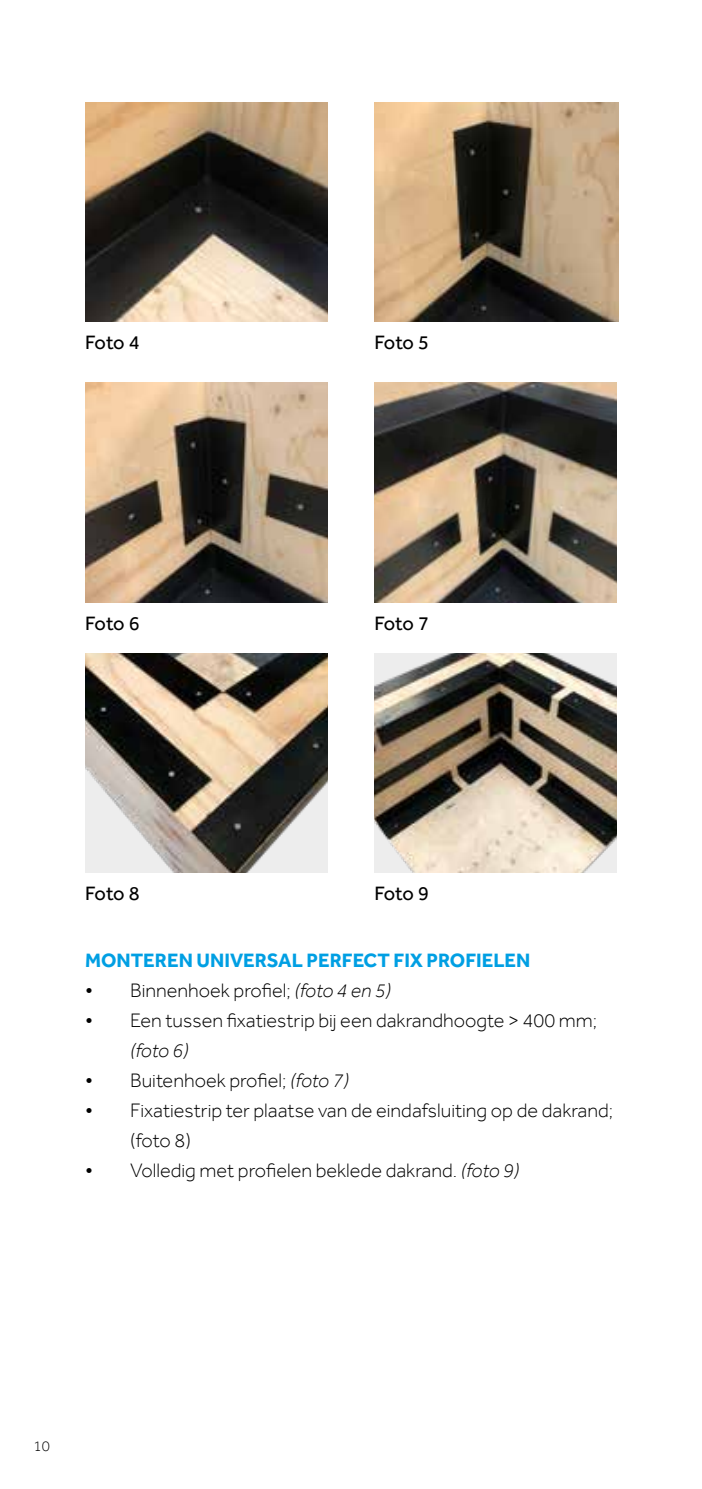
<style>
.page{position:relative;width:702px;height:1489px;background:#fff}
.page>*{position:absolute;margin:0;border:0;box-sizing:border-box;transform-origin:0 0}
.t1{font:300 20px/30px "Effra";color:#000}
.t2{font:700 20px "Effra";color:#009fe3}
.t3{font:20px "Effra";letter-spacing:-.02em;color:#000}
.t4{font:300 15px "Effra";color:#000}
.s1{font-weight:400}
.s2{font-style:italic}
</style>
<div class="page">
<img style="left:85px;top:102px;width:242px;height:220px">
<img style="left:85px;top:383px;width:242px;height:219px">
<img style="left:374px;top:102px;width:244px;height:220px">
<img style="left:374px;top:383px;width:243px;height:219px">
<img style="left:85px;top:653px;width:242px;height:219px">
<img style="left:374px;top:653px;width:243px;height:219px">
<p class="t3" style="left:85px;top:331px;width:56px">Foto 4</p>
<p class="t3" style="left:374px;top:331px;width:56px">Foto 5</p>
<p class="t3" style="left:85px;top:612px;width:56px">Foto 6</p>
<p class="t3" style="left:374px;top:612px;width:56px">Foto 7</p>
<p class="t3" style="left:85px;top:882px;width:56px">Foto 8</p>
<p class="t3" style="left:374px;top:882px;width:56px">Foto 9</p>
<p class="t2" style="left:85px;top:948px;width:447px">MONTEREN UNIVERSAL PERFECT FIX PROFIELEN</p>
<p class="t1" style="left:85px;top:975px;width:307px"><span class="s1">•</span> Binnenhoek profiel; <span class="s2">(foto 4 en 5)</span></p>
<p class="t1" style="left:130px;top:1005px;width:468px;text-indent:-45px"><span class="s1">•</span> Een tussen fixatiestrip bij een dakrandhoogte &gt; 400 mm; <span class="s2">(foto 6)</span></p>
<p class="t1" style="left:85px;top:1065px;width:265px"><span class="s1">•</span> Buitenhoek profiel; <span class="s2">(foto 7)</span></p>
<p class="t1" style="left:130px;top:1095px;width:484px;text-indent:-45px"><span class="s1">•</span> Fixatiestrip ter plaatse van de eindafsluiting op de dakrand; (foto 8)</p>
<p class="t1" style="left:85px;top:1155px;width:435px"><span class="s1">•</span> Volledig met profielen beklede dakrand. <span class="s2">(foto 9)</span></p>
<p class="t4" style="left:34px;top:1436px;width:18px">10</p>
</div>
